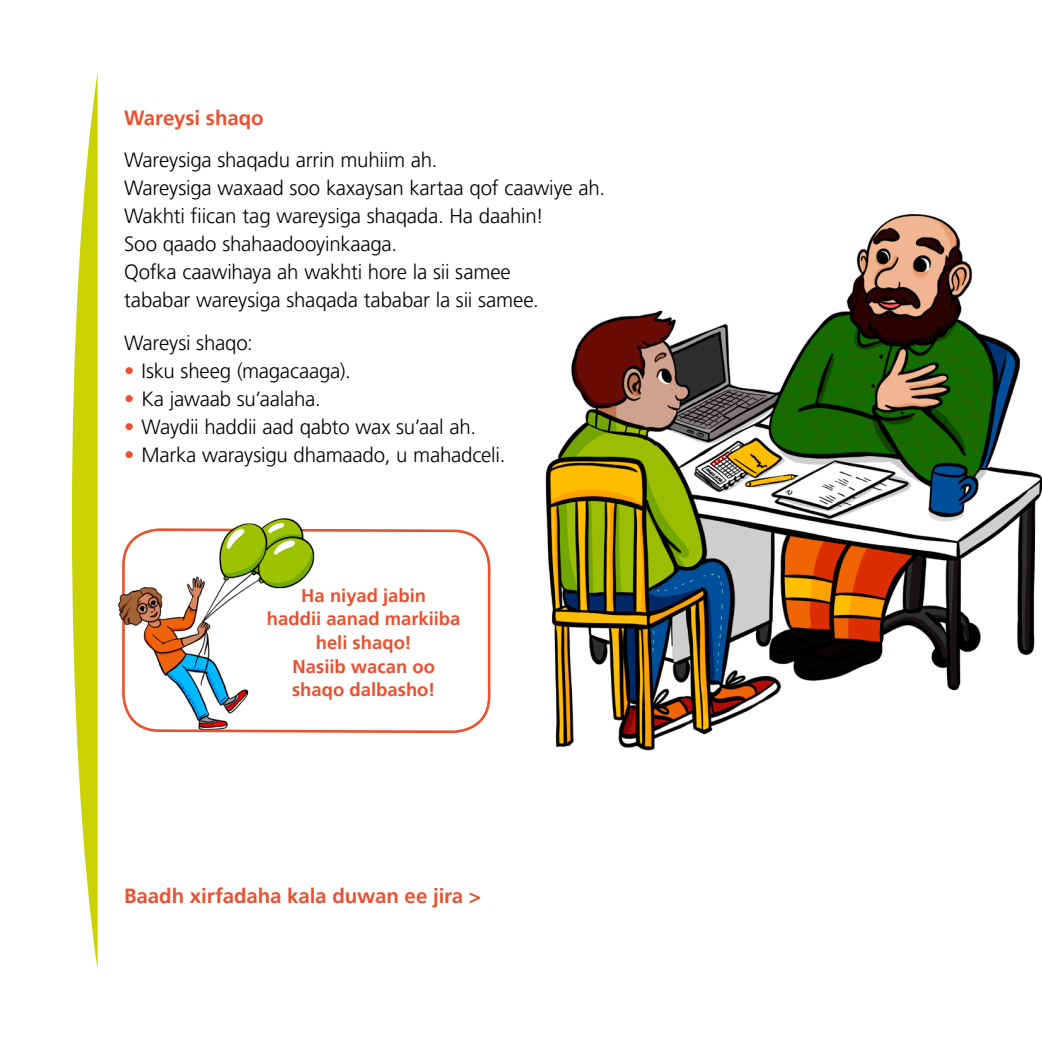
<style>
.page{position:relative;width:1042px;height:1042px;background:#fff}
.page>*{position:absolute;margin:0;border:0;box-sizing:border-box;transform-origin:0 0}
.t1{font:300 20.47px/28px "Frutiger LT Pro";letter-spacing:-.01em;color:#000}
.t2{font:700 20.47px "Frutiger LT Pro";letter-spacing:-.005em;color:#e95130}
.t3{font:700 18.38px/23.6px "Frutiger LT Pro";color:#e95130;text-align:center}
.s1{color:#e95130}
</style>
<div class="page">
<img style="left:545px;top:214px;width:497px;height:537px">
<svg style="left:323px;top:529px;width:168px;height:205px"></svg>
<img style="left:118px;top:518px;width:205px;height:215px">
<svg style="left:72px;top:72px;width:26px;height:898px"></svg>
<p class="t2" style="left:124px;top:105px;width:141px">Wareysi shaqo</p>
<p class="t1" style="left:124px;top:146px;width:483px">Wareysiga shaqadu arrin muhiim ah.<br>Wareysiga waxaad soo kaxaysan kartaa qof caawiye ah.<br>Wakhti fiican tag wareysiga shaqada. Ha daahin!<br>Soo qaado shahaadooyinkaaga.<br>Qofka caawihaya ah wakhti hore la sii samee<br>tababar wareysiga shaqada tababar la sii samee.</p>
<p class="t1" style="left:124px;top:329px;width:130px">Wareysi shaqo:</p>
<p class="t1" style="left:124px;top:357px;width:228px"><span class="s1">•</span> Isku sheeg (magacaaga).</p>
<p class="t1" style="left:124px;top:385px;width:198px"><span class="s1">•</span> Ka jawaab su’aalaha.</p>
<p class="t1" style="left:124px;top:413px;width:353px"><span class="s1">•</span> Waydii haddii aad qabto wax su’aal ah.</p>
<p class="t1" style="left:124px;top:441px;width:383px"><span class="s1">•</span> Marka waraysigu dhamaado, u mahadceli.</p>
<p class="t3" style="left:267px;top:583px;width:195px">Ha niyad jabin<br>haddii aanad markiiba heli shaqo!<br>Nasiib wacan oo shaqo dalbasho!</p>
<p class="t2" style="left:124px;top:883px;width:359px">Baadh xirfadaha kala duwan ee jira &gt;</p>
</div>
